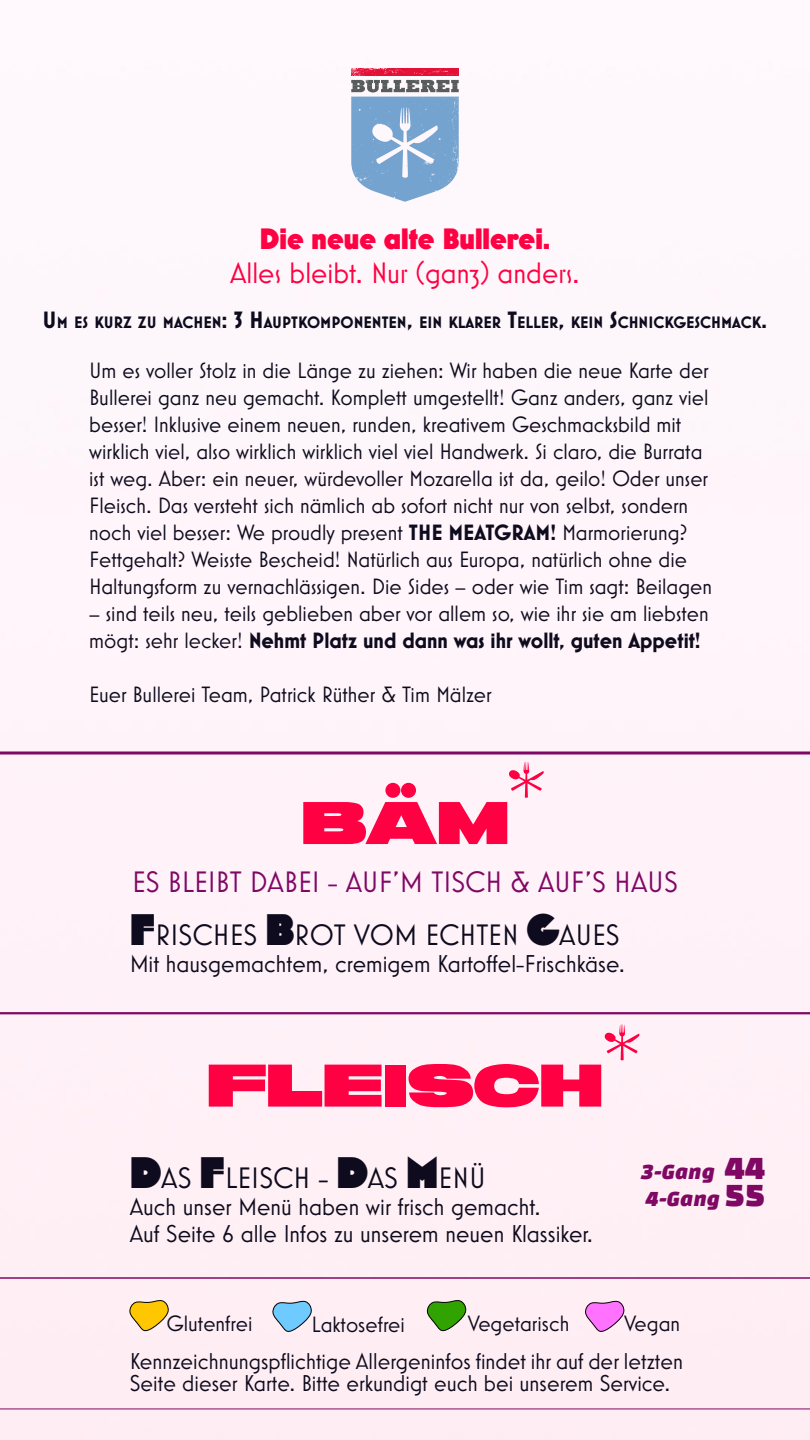
<style>
.page{position:relative;width:810px;height:1440px;background:#fff}
.page>*{position:absolute;margin:0;border:0;box-sizing:border-box;transform-origin:0 0}
.t1{font:60px "NF Ultra";color:#ff0042}
.t2{font:30px "Mostra Nuova Alt D";color:#0d0b1d}
.t3{font:30px "Mostra Nuova Alt D";color:#7f0865}
.t4{font:30px "Mostra Nuova Alt C";color:#ff0042}
.t5{font:800 30px "Mostra Nuova Alt C";color:#ff0042}
.t6{font:24.75px/27px "Mostra Nuova Alt D";color:#0d0b1d}
.t7{font:23.25px/22.5px "Mostra Nuova";color:#0d0b1d}
.t8{font:22.5px/27px "Mostra Nuova";color:#0d0b1d}
.t9{font:italic 22.5px/27px "Changa One";color:#7f0865}
.t10{font:700 16.8px "Mostra Nuova";color:#0d0b1d}
.s1{font-size:24px}
.s2{font-weight:700}
.s3{font-weight:900;font-size:45px}
.s4{font-style:normal;font-size:33.75px}
</style>
<div class="page">
<div style="left:0;top:75px;width:810px;height:1365px;background:#fff3fa"></div>
<img style="left:351px;top:68px;width:108px;height:7px">
<svg style="left:351px;top:80px;width:108px;height:122px"></svg>
<img style="left:372px;top:108px;width:66px;height:70px">
<hr style="left:0;top:751px;width:810px;height:3px;background:#7f0865">
<hr style="left:0;top:1012px;width:810px;height:2px;background:#7f0865">
<hr style="left:0;top:1277px;width:810px;height:2px;background:#7f0865">
<hr style="left:0;top:1409px;width:810px;height:1px;background:#7f0865">
<svg style="left:508px;top:762px;width:36px;height:36px"></svg>
<svg style="left:604px;top:1024px;width:35px;height:37px"></svg>
<svg style="left:129px;top:1300px;width:40px;height:31px"></svg>
<svg style="left:427px;top:1300px;width:39px;height:31px"></svg>
<svg style="left:585px;top:1301px;width:39px;height:31px"></svg>
<svg style="left:272px;top:1301px;width:40px;height:31px"></svg>
<h2 class="t5" style="left:260px;top:221px;width:292px">Die neue alte Bullerei.</h2>
<h2 class="t4" style="left:230px;top:256px;width:351px">Alles bleibt. Nur (ganz) anders.</h2>
<p class="t10" style="left:43px;top:313px;width:726px"><span class="s1">U</span>M ES KU RZ ZU MACHEN<span class="s1">: 3 H</span>AU PTKOMPONENTEN<span class="s1">,</span> EIN KLARER <span class="s1">T</span>ELLER<span class="s1">,</span> KEIN <span class="s1">S</span>CHNICKGESCHMACK<span class="s1">.</span></p>
<p class="t8" style="left:89px;top:357px;width:624px">Um es voller Stolz in die Länge zu ziehen: Wir haben die neue Karte der Bullerei ganz neu gemacht. Komplett umgestellt! Ganz anders, ganz viel besser! Inklusive einem neuen, runden, kreativem Geschmacksbild mit wirklich viel, also wirklich wirklich viel viel Handwerk. Si claro, die Burrata ist weg. Aber: ein neuer, würdevoller Mozarella ist da, geilo! Oder unser Fleisch. Das versteht sich nämlich ab sofort nicht nur von selbst, sondern noch viel besser: We proudly present <span class="s2">THE MEATGRAM!</span> Marmorierung?<br>Fettgehalt? Weisste Bescheid! Natürlich aus Europa, natürlich ohne die Haltungsform zu vernachlässigen. Die Sides – oder wie Tim sagt: Beilagen</p>
<p class="t8" style="left:89px;top:600px;width:621px">– sind teils neu, teils geblieben aber vor allem so, wie ihr sie am liebsten mögt: sehr lecker! <span class="s2">Nehmt Platz und dann was ihr wollt, guten Appetit!</span></p>
<p class="t8" style="left:89px;top:681px;width:404px">Euer Bullerei Team, Patrick Rüther &amp; Tim Mälzer</p>
<h1 class="t1" style="left:385px;top:755px;width:33px">..</h1>
<h1 class="t1" style="left:302px;top:801px;width:209px">BAM</h1>
<h2 class="t3" style="left:132px;top:865px;width:547px">ES BLEIBT DABEI - AUF'M TISCH &amp; AUF'S HAUS</h2>
<h2 class="t2" style="left:130px;top:918px;width:492px"><span class="s3">F</span>RISCHES <span class="s3">B</span>ROT VOM ECHTEN <span class="s3">G</span>AUES</h2>
<p class="t6" style="left:130px;top:950px;width:497px">Mit hausgemachtem, cremigem Kartoffel-Frischkäse.</p>
<h1 class="t1" style="left:208px;top:1064px;width:396px">FLEISCH</h1>
<h2 class="t2" style="left:130px;top:1161px;width:358px"><span class="s3">D</span>AS <span class="s3">F</span>LEISCH - <span class="s3">D</span>AS <span class="s3">M</span>ENÜ</h2>
<p class="t6" style="left:130px;top:1193px;width:465px">Auch unser Menü haben wir frisch gemacht.<br>Auf Seite 6 alle Infos zu unserem neuen Klassiker.</p>
<p class="t9" style="left:641px;top:1158px;width:126px">3-Gang <span class="s4">44<br></span>4-Gang <span class="s4">55</span></p>
<p class="t8" style="left:167px;top:1309px;width:87px">Glutenfrei</p>
<p class="t8" style="left:311px;top:1310px;width:95px">Laktosefrei</p>
<p class="t8" style="left:468px;top:1309px;width:103px">Vegetarisch</p>
<p class="t8" style="left:624px;top:1309px;width:58px">Vegan</p>
<p class="t7" style="left:130px;top:1349px;width:555px">Kennzeichnungspflichtige Allergeninfos findet ihr auf der letzten<br>Seite dieser Karte. Bitte erkundigt euch bei unserem Service.</p>
</div>
